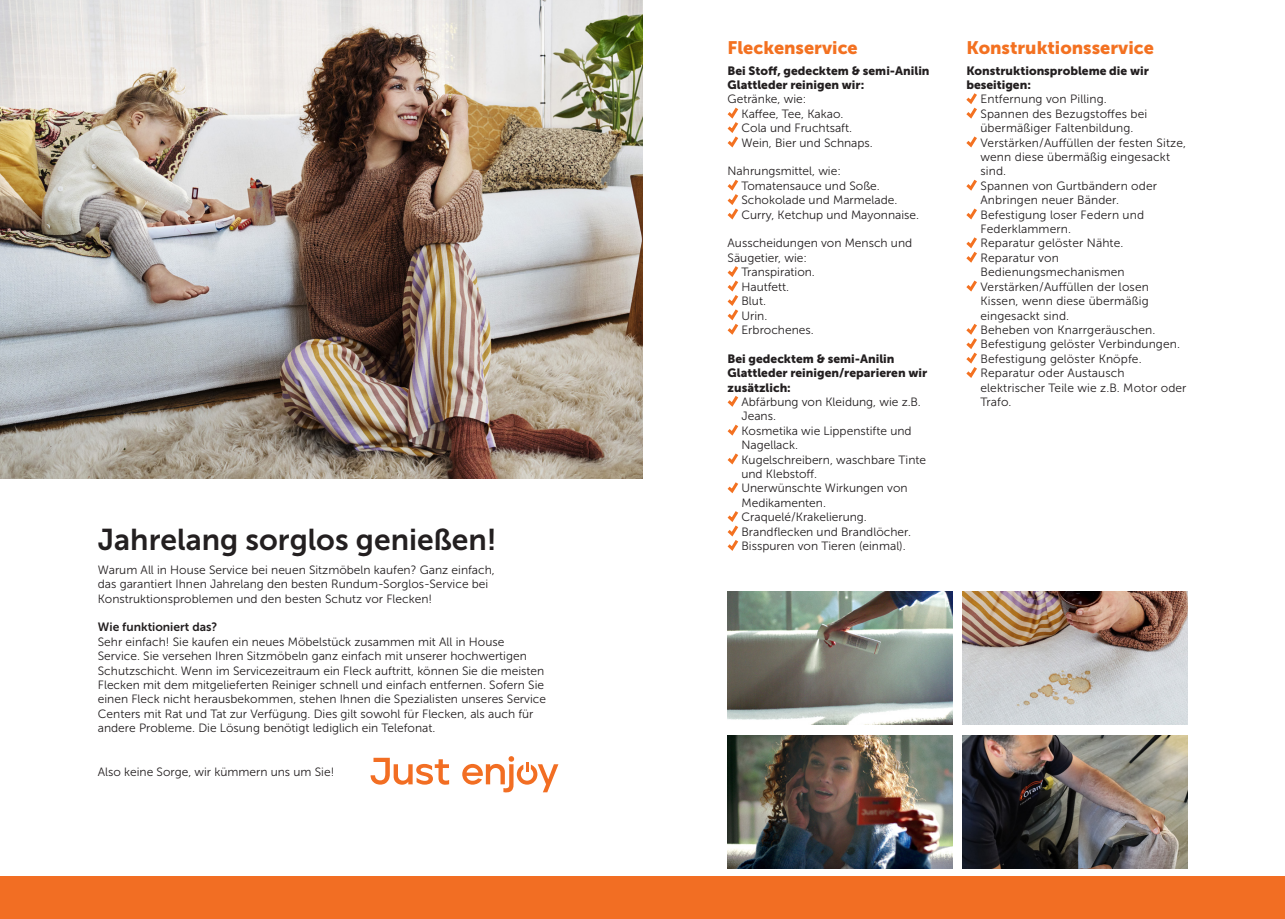
<style>
.page{position:relative;width:1285px;height:919px;background:#fff}
.page>*{position:absolute;margin:0;border:0;box-sizing:border-box;transform-origin:0 0}
.t1{font:30px "Museo Sans 700";color:#231f20}
.t2{font:18px "Museo Sans 900";color:#f37121}
.t3{font:12px/14.4px "Museo Sans 300";color:#231f20}
.t4{font:12px/14.4px "Museo Sans 900";color:#231f20}
.t5{font:12px "Museo Sans 700";color:#231f20}
</style>
<div class="page">
<svg style="left:727px;top:107px;width:12px;height:41px"></svg>
<svg style="left:727px;top:179px;width:12px;height:41px"></svg>
<svg style="left:727px;top:266px;width:12px;height:69px"></svg>
<svg style="left:727px;top:396px;width:12px;height:11px"></svg>
<svg style="left:727px;top:424px;width:12px;height:12px"></svg>
<svg style="left:727px;top:453px;width:12px;height:12px"></svg>
<svg style="left:727px;top:482px;width:11px;height:12px"></svg>
<svg style="left:727px;top:511px;width:12px;height:40px"></svg>
<svg style="left:966px;top:93px;width:11px;height:26px"></svg>
<svg style="left:966px;top:136px;width:11px;height:12px"></svg>
<svg style="left:966px;top:179px;width:11px;height:12px"></svg>
<svg style="left:966px;top:208px;width:11px;height:12px"></svg>
<svg style="left:966px;top:237px;width:11px;height:26px"></svg>
<svg style="left:966px;top:280px;width:11px;height:12px"></svg>
<svg style="left:966px;top:324px;width:11px;height:54px"></svg>
<img style="left:0;top:0;width:642px;height:478px">
<svg style="left:370px;top:757px;width:79px;height:27px"></svg>
<svg style="left:462px;top:756px;width:96px;height:36px"></svg>
<div style="left:0;top:876px;width:1284px;height:42px;background:#f26e23"></div>
<img style="left:727px;top:591px;width:224px;height:133px">
<img style="left:962px;top:591px;width:224px;height:133px">
<img style="left:727px;top:735px;width:224px;height:133px">
<img style="left:962px;top:735px;width:224px;height:133px">
<h1 class="t1" style="left:98px;top:522px;width:400px">Jahrelang sorglos genießen!</h1>
<p class="t3" style="left:98px;top:562px;width:398px">Warum All in House Service bei neuen Sitzmöbeln kaufen? Ganz einfach, das garantiert Ihnen Jahrelang den besten Rundum-Sorglos-Service bei<br>Konstruktionsproblemen und den besten Schutz vor Flecken!</p>
<p class="t5" style="left:98px;top:620px;width:121px">Wie funktioniert das?</p>
<p class="t3" style="left:98px;top:634px;width:449px">Sehr einfach! Sie kaufen ein neues Möbelstück zusammen mit All in House Service. Sie versehen Ihren Sitzmöbeln ganz einfach mit unserer hochwertigen Schutzschicht. Wenn im Servicezeitraum ein Fleck auftritt, können Sie die meisten Flecken mit dem mitgelieferten Reiniger schnell und einfach entfernen. Sofern Sie einen Fleck nicht herausbekommen, stehen Ihnen die Spezialisten unseres Service Centers mit Rat und Tat zur Verfügung. Dies gilt sowohl für Flecken, als auch für andere Probleme. Die Lösung benötigt lediglich ein Telefonat.</p>
<p class="t3" style="left:98px;top:764px;width:238px">Also keine Sorge, wir kümmern uns um Sie!</p>
<h2 class="t2" style="left:727px;top:37px;width:132px">Fleckenservice</h2>
<h2 class="t2" style="left:966px;top:37px;width:189px">Konstruktionsservice</h2>
<p class="t4" style="left:727px;top:63px;width:203px">Bei Stoff, gedecktem &amp; semi-Anilin<br>Glattleder reinigen wir:</p>
<p class="t3" style="left:741px;top:92px;width:133px;text-indent:-14px">Getränke, wie:<br>Kaffee, Tee, Kakao.<br>Cola und Fruchtsaft.<br>Wein, Bier und Schnaps.</p>
<p class="t3" style="left:741px;top:164px;width:179px;text-indent:-14px">Nahrungsmittel, wie:<br>Tomatensauce und Soße.<br>Schokolade und Marmelade.<br>Curry, Ketchup und Mayonnaise.</p>
<p class="t3" style="left:727px;top:236px;width:186px">Ausscheidungen von Mensch und</p>
<p class="t3" style="left:727px;top:250px;width:81px">Säugetier, wie:</p>
<p class="t3" style="left:741px;top:265px;width:75px">Transpiration.</p>
<p class="t3" style="left:741px;top:279px;width:49px">Hautfett.</p>
<p class="t3" style="left:741px;top:294px;width:26px">Blut.</p>
<p class="t3" style="left:741px;top:308px;width:27px">Urin.</p>
<p class="t3" style="left:741px;top:322px;width:74px">Erbrochenes.</p>
<p class="t4" style="left:727px;top:351px;width:201px">Bei gedecktem &amp; semi-Anilin<br>Glattleder reinigen/reparieren wir zusätzlich:</p>
<p class="t3" style="left:741px;top:394px;width:186px">Abfärbung von Kleidung, wie z.B.<br>Jeans.<br>Kosmetika wie Lippenstifte und<br>Nagellack.<br>Kugelschreibern, waschbare Tinte und Klebstoff.<br>Unerwünschte Wirkungen von<br>Medikamenten.<br>Craquelé/Krakelierung.<br>Brandflecken und Brandlöcher.<br>Bisspuren von Tieren (einmal).</p>
<p class="t4" style="left:966px;top:63px;width:184px">Konstruktionsprobleme die wir beseitigen:</p>
<p class="t3" style="left:980px;top:92px;width:207px">Entfernung von Pilling.<br>Spannen des Bezugstoffes bei übermäßiger Faltenbildung.<br>Verstärken/Auffüllen der festen Sitze, wenn diese übermäßig eingesackt sind.<br>Spannen von Gurtbändern oder<br>Anbringen neuer Bänder.<br>Befestigung loser Federn und<br>Federklammern.<br>Reparatur gelöster Nähte.<br>Reparatur von<br>Bedienungsmechanismen<br>Verstärken/Auffüllen der losen<br>Kissen, wenn diese übermäßig eingesackt sind.<br>Beheben von Knarrgeräuschen.<br>Befestigung gelöster Verbindungen.<br>Befestigung gelöster Knöpfe.<br>Reparatur oder Austausch elektrischer Teile wie z.B. Motor oder<br>Trafo.</p>
</div>
